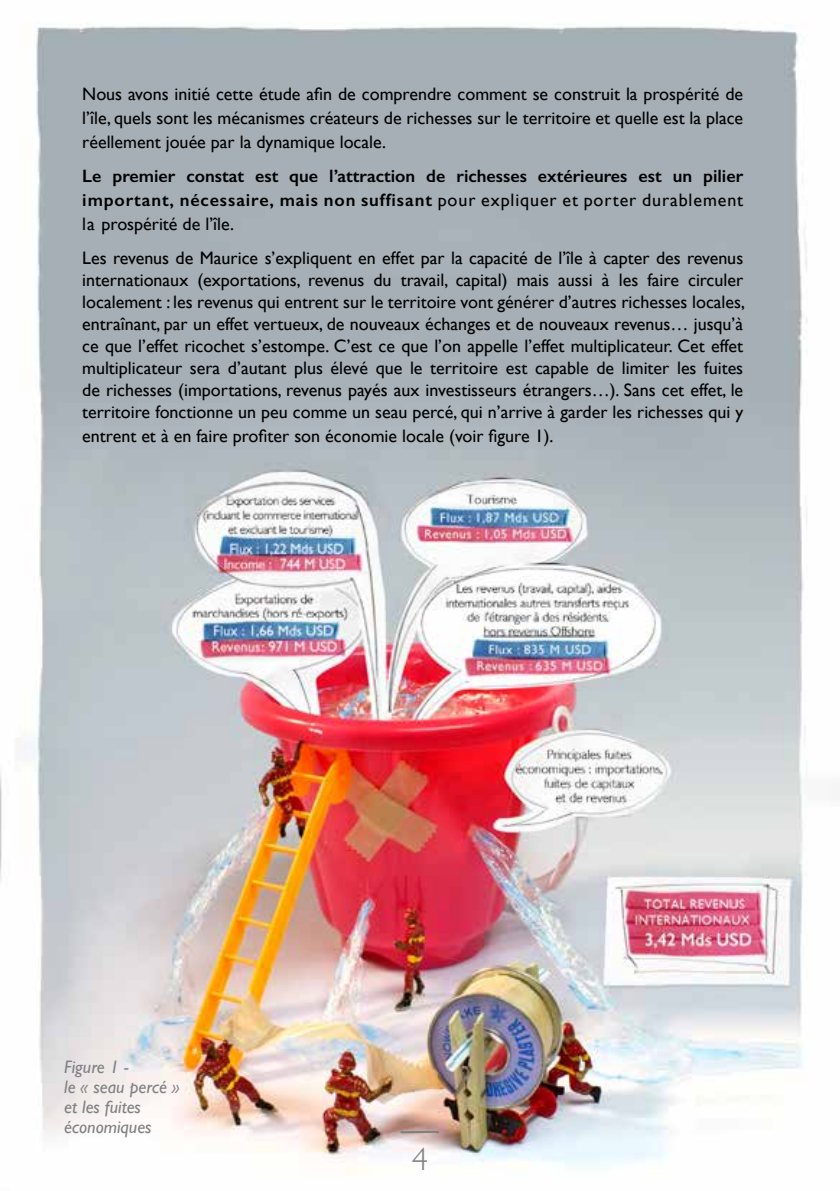
<style>
.page{position:relative;width:840px;height:1191px;background:#fff}
.page>*{position:absolute;margin:0;border:0;box-sizing:border-box;transform-origin:0 0}
.t1{font:300 32.4px "Gill Sans";color:#7e8083}
.t2{font:18px/22px "Gill Sans";color:#000;text-align:justify}
.t3{font:600 18px/24px "Gill Sans";letter-spacing:.05em;color:#000;text-align:justify}
.t4{font:italic 18px/20px "Gill Sans";color:#7e8083}
.s1{font-weight:400}
</style>
<div class="page">
<img style="left:0;top:24px;width:807px;height:1151px">
<svg style="left:400px;top:1130px;width:39px;height:3px"></svg>
<p class="t2" style="left:82px;top:82px;width:662px;line-height:24px">Nous avons initié cette étude afin de comprendre comment se construit la prospérité de l’île, quels sont les mécanismes créateurs de richesses sur le territoire et quelle est la place réellement jouée par la dynamique locale.</p>
<p class="t3" style="left:82px;top:164px;width:662px">Le premier constat est que l’attraction de richesses extérieures est un pilier important, nécessaire, mais non suffisant <span class="s1">pour expliquer et porter durablement la prospérité de l’île.</span></p>
<p class="t2" style="left:82px;top:247px;width:664px">Les revenus de Maurice s’expliquent en effet par la capacité de l’île à capter des revenus internationaux (exportations, revenus du travail, capital) mais aussi à les faire circuler localement : les revenus qui entrent sur le territoire vont générer d’autres richesses locales, entraînant, par un effet vertueux, de nouveaux échanges et de nouveaux revenus… jusqu’à ce que l’effet ricochet s’estompe. C’est ce que l’on appelle l’effet multiplicateur. Cet effet multiplicateur sera d’autant plus élevé que le territoire est capable de limiter les fuites de richesses (importations, revenus payés aux investisseurs étrangers…). Sans cet effet, le territoire fonctionne un peu comme un seau percé, qui n’arrive à garder les richesses qui y</p>
<p class="t2" style="left:82px;top:425px;width:472px">entrent et à en faire profiter son économie locale (voir figure 1).</p>
<p class="t4" style="left:64px;top:1056px;width:117px">Figure 1 -<br>le « seau percé » et les fuites économiques</p>
<h1 class="t1" style="left:411px;top:1133px;width:18px">4</h1>
</div>
